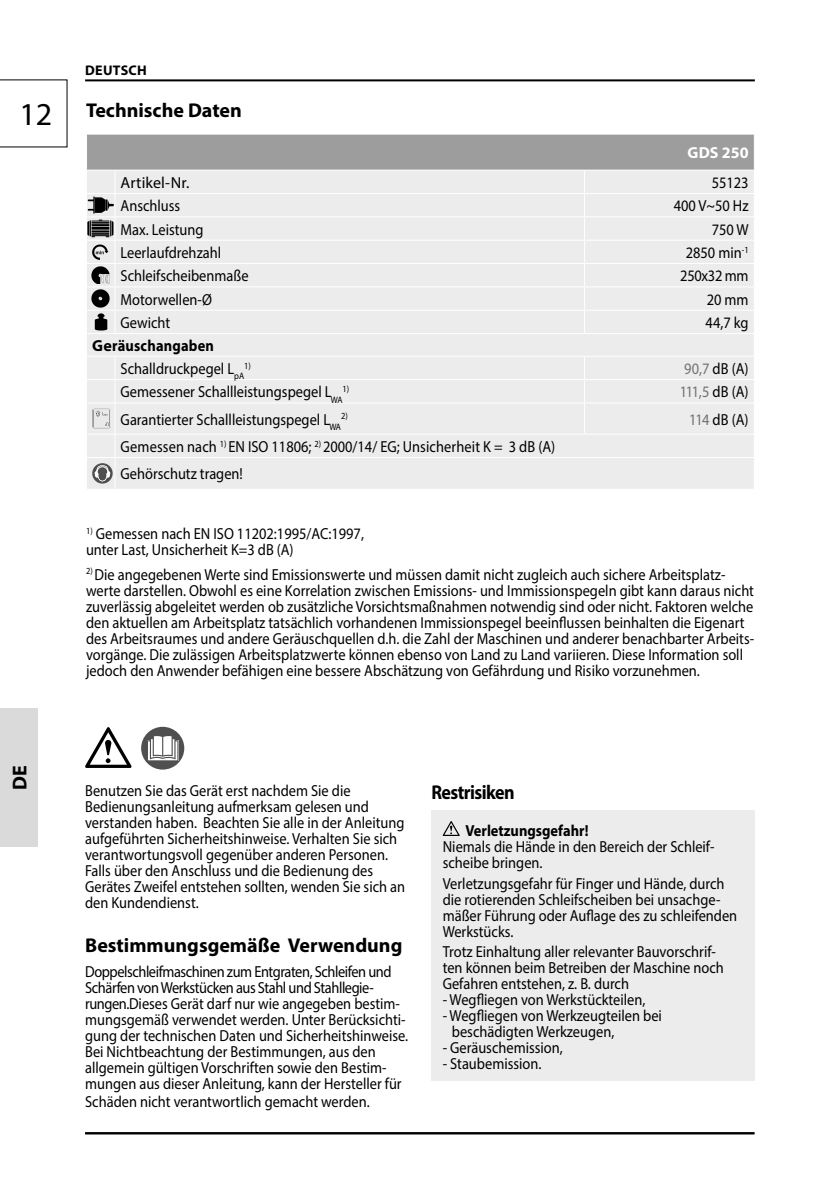
<style>
.page{position:relative;width:840px;height:1191px;background:#fff}
.page>*{position:absolute;margin:0;border:0;box-sizing:border-box;transform-origin:0 0}
.t1{font:32px "Myriad Pro";color:#000}
.Überschrift{font:700 20px "Myriad Pro";color:#000}
.Überschrift-2{font:700 20px "Myriad Pro";letter-spacing:-.03em;color:#000;scale:.9 1}
.t2{font:16px/16px "Myriad Pro";color:#000;scale:.9 1}
.t3{font:700 16px "Myriad Pro";letter-spacing:.015em;color:#000}
.t4{font:16px "Myriad Pro";color:#000}
.t5{font:16px "Myriad Pro";color:#717171;scale:.9 1}
.t6{font:16px "Myriad Pro";letter-spacing:-.02em;color:#000;scale:.9 1}
.t7{font:700 16px "Myriad Pro";letter-spacing:.01em;color:#fff}
.Sprache{font:700 14px "Myriad Pro";letter-spacing:.02em;color:#000}
.t8{font:9.4px "Myriad Pro";color:#000;scale:.9 1}
.s1{color:#717171}
.s2{color:#000}
.s3{font-weight:700}
</style>
<div class="page">
<hr style="left:85px;top:1132px;width:669px;height:2px;background:#000">
<hr style="left:85px;top:79px;width:669px;height:2px;background:#000">
<svg style="left:0;top:79px;width:68px;height:69px"></svg>
<div style="left:0;top:708px;width:38px;height:138px;background:#dadada"></div>
<div style="left:141px;top:727px;width:43px;height:42px;background:#4f4f4f;border-radius:50%"></div>
<svg style="left:147px;top:736px;width:31px;height:25px"></svg>
<svg style="left:85px;top:727px;width:47px;height:41px"></svg>
<div style="left:87px;top:403px;width:666px;height:86px;background:#ececec"></div>
<svg style="left:86px;top:134px;width:668px;height:268px;background:#e2e2e2"></svg>
<hr style="left:114px;top:403px;width:1px;height:30px;background:#fff">
<hr style="left:583px;top:403px;width:1px;height:30px;background:#fff">
<hr style="left:115px;top:433px;width:469px;height:1px;background:#fff">
<hr style="left:584px;top:433px;width:170px;height:1px;background:#fff">
<svg style="left:753px;top:435px;width:1px;height:22px"></svg>
<hr style="left:115px;top:457px;width:469px;height:1px;background:#fff">
<hr style="left:114px;top:458px;width:1px;height:31px;background:#fff">
<hr style="left:584px;top:457px;width:170px;height:1px;background:#fff">
<img style="left:88px;top:196px;width:25px;height:18px">
<img style="left:88px;top:220px;width:25px;height:17px">
<img style="left:92px;top:243px;width:18px;height:17px">
<img style="left:92px;top:267px;width:18px;height:17px">
<img style="left:92px;top:290px;width:18px;height:17px">
<img style="left:94px;top:313px;width:13px;height:17px">
<img style="left:92px;top:408px;width:19px;height:20px">
<svg style="left:87px;top:433px;width:28px;height:50px"></svg>
<div style="left:431px;top:809px;width:323px;height:271px;background:#ececec"></div>
<svg style="left:442px;top:821px;width:17px;height:15px"></svg>
<p class="t1" style="left:19px;top:95px;width:34px">12</p>
<p class="Sprache" style="left:85px;top:61px;width:63px">DEUTSCH</p>
<p class="Überschrift" style="left:86px;top:97px;width:157px">Technische Daten</p>
<p class="t7" style="left:687px;top:142px;width:63px">GDS 250</p>
<p class="t4" style="left:120px;top:173px;width:70px">Artikel-Nr.</p>
<p class="t2" style="left:711px;top:174px;width:43px">55123</p>
<p class="t2" style="left:120px;top:197px;width:68px">Anschluss</p>
<p class="t2" style="left:673px;top:197px;width:85px">400 V~50 Hz</p>
<p class="t2" style="left:120px;top:221px;width:94px">Max. Leistung</p>
<p class="t2" style="left:711px;top:221px;width:42px">750 W</p>
<p class="t2" style="left:120px;top:244px;width:113px">Leerlaufdrehzahl</p>
<p class="t2" style="left:685px;top:244px;width:71px">2850 min<sup>-1</sup></p>
<p class="t2" style="left:120px;top:267px;width:144px">Schleifscheibenmaße</p>
<p class="t6" style="left:679px;top:266px;width:77px">250x32 mm</p>
<p class="t2" style="left:120px;top:291px;width:103px">Motorwellen-Ø</p>
<p class="t2" style="left:706px;top:291px;width:48px">20 mm</p>
<p class="t2" style="left:120px;top:314px;width:57px">Gewicht</p>
<p class="t2" style="left:705px;top:314px;width:49px">44,7 kg</p>
<p class="t3" style="left:92px;top:335px;width:123px">Geräuschangaben</p>
<p class="t2" style="left:120px;top:360px;width:139px">Schalldruckpegel L<sub>pA</sub></p>
<p class="t8" style="left:244px;top:360px;width:9px">1)</p>
<p class="t2" style="left:683px;top:360px;width:73px"><span class="s1">90,7</span> dB (A)</p>
<p class="t2" style="left:120px;top:384px;width:248px">Gemessener Schallleistungspegel L<sub>WA</sub></p>
<p class="t8" style="left:342px;top:383px;width:9px">1)</p>
<p class="t5" style="left:679px;top:382px;width:78px">111,5 <span class="s2">dB (A)</span></p>
<p class="t2" style="left:120px;top:411px;width:246px">Garantierter Schallleistungspegel L<sub>WA</sub></p>
<p class="t8" style="left:341px;top:410px;width:9px">2)</p>
<p class="t2" style="left:689px;top:411px;width:67px"><span class="s1">114</span> dB (A)</p>
<p class="t2" style="left:120px;top:438px;width:484px">Gemessen nach <sup>1)</sup> EN ISO 11806; <sup>2)</sup> 2000/14/ EG; Unsicherheit K = 3 dB (A)</p>
<p class="t2" style="left:120px;top:466px;width:137px">Gehörschutz tragen!</p>
<p class="t2" style="left:86px;top:525px;width:310px"><sup>1)</sup> Gemessen nach EN ISO 11202:1995/AC:1997, unter Last, Unsicherheit K=3 dB (A)</p>
<p class="t2" style="left:86px;top:566px;width:743px"><sup>2)</sup> Die angegebenen Werte sind Emissionswerte und müssen damit nicht zugleich auch sichere Arbeitsplatz&shy;werte darstellen. Obwohl es eine Korrelation zwischen Emissions- und Immissionspegeln gibt kann daraus nicht zuverlässig abgeleitet werden ob zusätzliche Vorsichtsmaßnahmen notwendig sind oder nicht. Faktoren welche den aktuellen am Arbeitsplatz tatsächlich vorhandenen Immissionspegel beeinflussen beinhalten die Eigenart des Arbeitsraumes und andere Geräuschquellen d.h. die Zahl der Maschinen und anderer benachbarter Arbeits&shy;vorgänge. Die zulässigen Arbeitsplatzwerte können ebenso von Land zu Land variieren. Diese Information soll jedoch den Anwender befähigen eine bessere Abschätzung von Gefährdung und Risiko vorzunehmen.</p>
<p class="Überschrift" style="left:7px;top:789px;width:26px;rotate:-90deg">DE</p>
<p class="t2" style="left:85px;top:782px;width:357px">Benutzen Sie das Gerät erst nachdem Sie die Bedienungsanleitung aufmerksam gelesen und verstanden haben. Beachten Sie alle in der Anleitung aufgeführten Sicherheitshinweise. Verhalten Sie sich verantwortungsvoll gegenüber anderen Personen.<br>Falls über den Anschluss und die Bedienung des Gerätes Zweifel entstehen sollten, wenden Sie sich an den Kundendienst.</p>
<p class="Überschrift" style="left:85px;top:932px;width:318px">Bestimmungsgemäße Verwendung</p>
<p class="t2" style="left:85px;top:963px;width:360px">Doppelschleifmaschinen zum Entgraten, Schleifen und Schärfen von Werkstücken aus Stahl und Stahllegie&shy;rungen.Dieses Gerät darf nur wie angegeben bestim&shy;mungsgemäß verwendet werden. Unter Berücksichti&shy;gung der technischen Daten und Sicherheitshinweise.<br>Bei Nichtbeachtung der Bestimmungen, aus den allgemein gültigen Vorschriften sowie den Bestim&shy;mungen aus dieser Anleitung, kann der Hersteller für</p>
<p class="t2" style="left:85px;top:1093px;width:317px">Schäden nicht verantwortlich gemacht werden.</p>
<p class="Überschrift-2" style="left:431px;top:779px;width:94px">Restrisiken</p>
<p class="t2" style="left:442px;top:822px;width:303px;text-indent:23px"><span class="s3">Verletzungsgefahr!<br></span>Niemals die Hände in den Bereich der Schleif&shy;scheibe bringen.</p>
<p class="t2" style="left:442px;top:875px;width:328px">Verletzungsgefahr für Finger und Hände, durch die rotierenden Schleifscheiben bei unsachge&shy;mäßer Führung oder Auflage des zu schleifenden Werkstücks.</p>
<p class="t2" style="left:442px;top:943px;width:314px">Trotz Einhaltung aller relevanter Bauvorschrif&shy;ten können beim Betreiben der Maschine noch<br>Gefahren entstehen, z. B. durch</p>
<p class="t2" style="left:442px;top:991px;width:227px">- Wegfliegen von Werkstückteilen,</p>
<p class="t2" style="left:451px;top:1007px;width:235px;text-indent:-9px">- Wegfliegen von Werkzeugteilen bei beschädigten Werkzeugen,</p>
<p class="t2" style="left:442px;top:1039px;width:135px">- Geräuschemission,</p>
<p class="t2" style="left:442px;top:1055px;width:111px">- Staubemission.</p>
</div>
